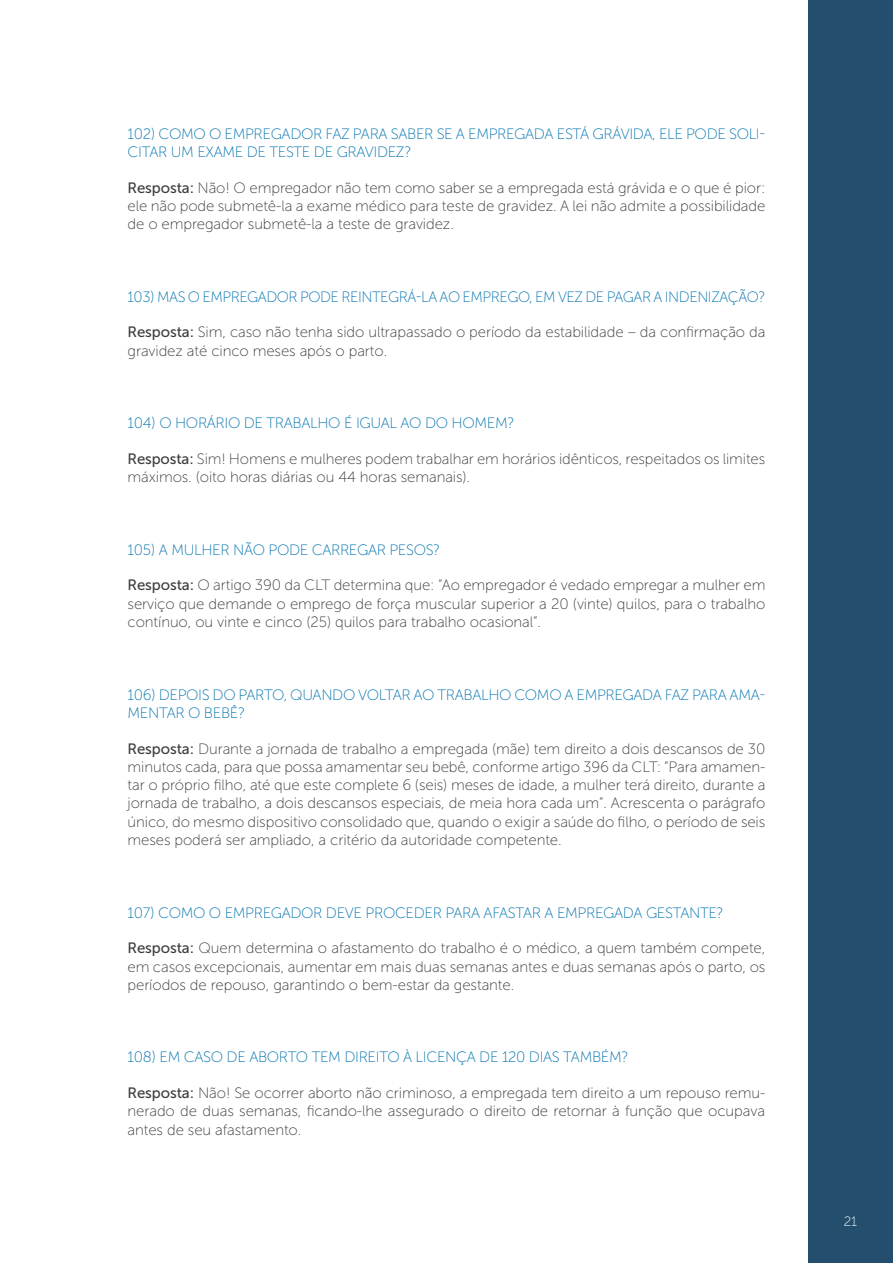
<style>
.page{position:relative;width:893px;height:1263px;background:#fff}
.page>*{position:absolute;margin:0;border:0;box-sizing:border-box;transform-origin:0 0}
.t1{font:15px/18.3px "Museo Sans 100";letter-spacing:-.005em;color:#3e3e3f;text-align:justify}
.t2{font:15px "Museo Sans 100";letter-spacing:-.025em;color:#0073ae}
.t3{font:13.5px "Museo Sans 100";color:#fff}
.s1{font-family:"Museo Sans 500"}
</style>
<div class="page">
<div style="left:808px;top:0;width:85px;height:1263px;background:#234e6e"></div>
<p class="t2" style="left:128px;top:126px;width:55px">102) Como</p>
<p class="t2" style="left:209px;top:126px;width:27px">o empregador</p>
<p class="t2" style="left:326px;top:126px;width:9px">faz</p>
<p class="t2" style="left:353px;top:126px;width:10px">para</p>
<p class="t2" style="left:391px;top:126px;width:10px">saber</p>
<p class="t2" style="left:437px;top:126px;width:42px">se aempregada</p>
<p class="t2" style="left:557px;top:126px;width:73px">está grávida</p>
<p class="t2" style="left:652px;top:126px;width:15px">, ele</p>
<p class="t2" style="left:686px;top:126px;width:11px">pode</p>
<p class="t2" style="left:729px;top:126px;width:9px">soli</p>
<p class="t2" style="left:759px;top:126px;width:7px">-</p>
<p class="t2" style="left:128px;top:144px;width:9px">citar</p>
<p class="t2" style="left:171px;top:144px;width:37px">um exame</p>
<p class="t2" style="left:247px;top:144px;width:32px">de teste</p>
<p class="t2" style="left:314px;top:144px;width:33px">de gravidez</p>
<p class="t2" style="left:404px;top:144px;width:9px">?</p>
<p class="t1" style="left:128px;top:179px;width:639px"><span class="s1">Resposta:</span> Não! O empregador não tem como saber se a empregada está grávida e o que é pior: ele não pode submetê-la a exame médico para teste de gravidez. A lei não admite a possibilidade de o empregador submetê-la a teste de gravidez.</p>
<p class="t2" style="left:128px;top:289px;width:86px">103) Mas o empregador</p>
<p class="t2" style="left:300px;top:289px;width:11px">pode</p>
<p class="t2" style="left:341px;top:289px;width:10px">reintegr</p>
<p class="t2" style="left:407px;top:289px;width:66px">á-la ao emprego</p>
<p class="t2" style="left:529px;top:289px;width:38px">, em vez</p>
<p class="t2" style="left:585px;top:289px;width:31px">de pagar</p>
<p class="t2" style="left:654px;top:289px;width:21px">a indenizaç</p>
<p class="t2" style="left:738px;top:289px;width:29px">ão?</p>
<p class="t1" style="left:128px;top:323px;width:639px"><span class="s1">Resposta:</span> Sim, caso não tenha sido ultrapassado o período da estabilidade – da confirmação da gravidez até cinco meses após o parto.</p>
<p class="t2" style="left:128px;top:415px;width:59px">104) O hor</p>
<p class="t2" style="left:207px;top:415px;width:18px">ário</p>
<p class="t2" style="left:244px;top:415px;width:33px">de trabalho</p>
<p class="t2" style="left:344px;top:415px;width:21px">é igual</p>
<p class="t2" style="left:401px;top:415px;width:63px">aodohomem</p>
<p class="t2" style="left:507px;top:415px;width:9px">?</p>
<p class="t1" style="left:128px;top:450px;width:639px"><span class="s1">Resposta:</span> Sim! Homens e mulheres podem trabalhar em horários idênticos, respeitados os limites máximos. (oito horas diárias ou 44 horas semanais).</p>
<p class="t2" style="left:128px;top:542px;width:55px">105) A mulher</p>
<p class="t2" style="left:233px;top:542px;width:46px">não pode</p>
<p class="t2" style="left:312px;top:542px;width:11px">carregar</p>
<p class="t2" style="left:389px;top:542px;width:10px">pesos</p>
<p class="t2" style="left:433px;top:542px;width:9px">?</p>
<p class="t1" style="left:128px;top:576px;width:639px"><span class="s1">Resposta:</span> O artigo 390 da CLT determina que: “Ao empregador é vedado empregar a mulher em serviço que demande o emprego de força muscular superior a 20 (vinte) quilos, para o trabalho contínuo, ou vinte e cinco (25) quilos para trabalho ocasional”.</p>
<p class="t2" style="left:128px;top:686px;width:51px">106) Depois</p>
<p class="t2" style="left:213px;top:686px;width:36px">do parto</p>
<p class="t2" style="left:284px;top:686px;width:19px">, quando</p>
<p class="t2" style="left:358px;top:686px;width:10px">voltar</p>
<p class="t2" style="left:414px;top:686px;width:35px">ao trabalho</p>
<p class="t2" style="left:514px;top:686px;width:13px">como</p>
<p class="t2" style="left:565px;top:686px;width:23px">a empregada</p>
<p class="t2" style="left:665px;top:686px;width:9px">faz</p>
<p class="t2" style="left:692px;top:686px;width:10px">para</p>
<p class="t2" style="left:730px;top:686px;width:11px">ama</p>
<p class="t2" style="left:759px;top:686px;width:7px">-</p>
<p class="t2" style="left:128px;top:705px;width:11px">mentar</p>
<p class="t2" style="left:188px;top:705px;width:25px">o bebê</p>
<p class="t2" style="left:238px;top:705px;width:9px">?</p>
<p class="t1" style="left:128px;top:739px;width:639px"><span class="s1">Resposta:</span> Durante a jornada de trabalho a empregada (mãe) tem direito a dois descansos de 30 minutos cada, para que possa amamentar seu bebê, conforme artigo 396 da CLT: “Para amamen&shy;tar o próprio filho, até que este complete 6 (seis) meses de idade, a mulher terá direito, durante a jornada de trabalho, a dois descansos especiais, de meia hora cada um”. Acrescenta o parágrafo único, do mesmo dispositivo consolidado que, quando o exigir a saúde do filho, o período de seis meses poderá ser ampliado, a critério da autoridade competente.</p>
<p class="t2" style="left:128px;top:904px;width:54px">107) Como</p>
<p class="t2" style="left:209px;top:904px;width:27px">o empregador</p>
<p class="t2" style="left:326px;top:904px;width:10px">deve</p>
<p class="t2" style="left:366px;top:904px;width:11px">proceder</p>
<p class="t2" style="left:445px;top:904px;width:10px">para</p>
<p class="t2" style="left:484px;top:904px;width:10px">afastar</p>
<p class="t2" style="left:544px;top:904px;width:23px">a empregada</p>
<p class="t2" style="left:646px;top:904px;width:10px">gestante</p>
<p class="t2" style="left:716px;top:904px;width:9px">?</p>
<p class="t1" style="left:128px;top:939px;width:639px"><span class="s1">Resposta:</span> Quem determina o afastamento do trabalho é o médico, a quem também compete, em casos excepcionais, aumentar em mais duas semanas antes e duas semanas após o parto, os períodos de repouso, garantindo o bem-estar da gestante.</p>
<p class="t2" style="left:128px;top:1049px;width:67px">108) Em caso</p>
<p class="t2" style="left:227px;top:1049px;width:34px">de aborto</p>
<p class="t2" style="left:312px;top:1049px;width:11px">tem</p>
<p class="t2" style="left:344px;top:1049px;width:9px">direito</p>
<p class="t2" style="left:403px;top:1049px;width:22px">à licença</p>
<p class="t2" style="left:479px;top:1049px;width:58px">de 120 dias</p>
<p class="t2" style="left:563px;top:1049px;width:11px">também</p>
<p class="t2" style="left:621px;top:1049px;width:9px">?</p>
<p class="t1" style="left:128px;top:1084px;width:639px"><span class="s1">Resposta:</span> Não! Se ocorrer aborto não criminoso, a empregada tem direito a um repouso remu&shy;nerado de duas semanas, ficando-lhe assegurado o direito de retornar à função que ocupava antes de seu afastamento.</p>
<p class="t3" style="left:844px;top:1214px;width:15px">21</p>
</div>
